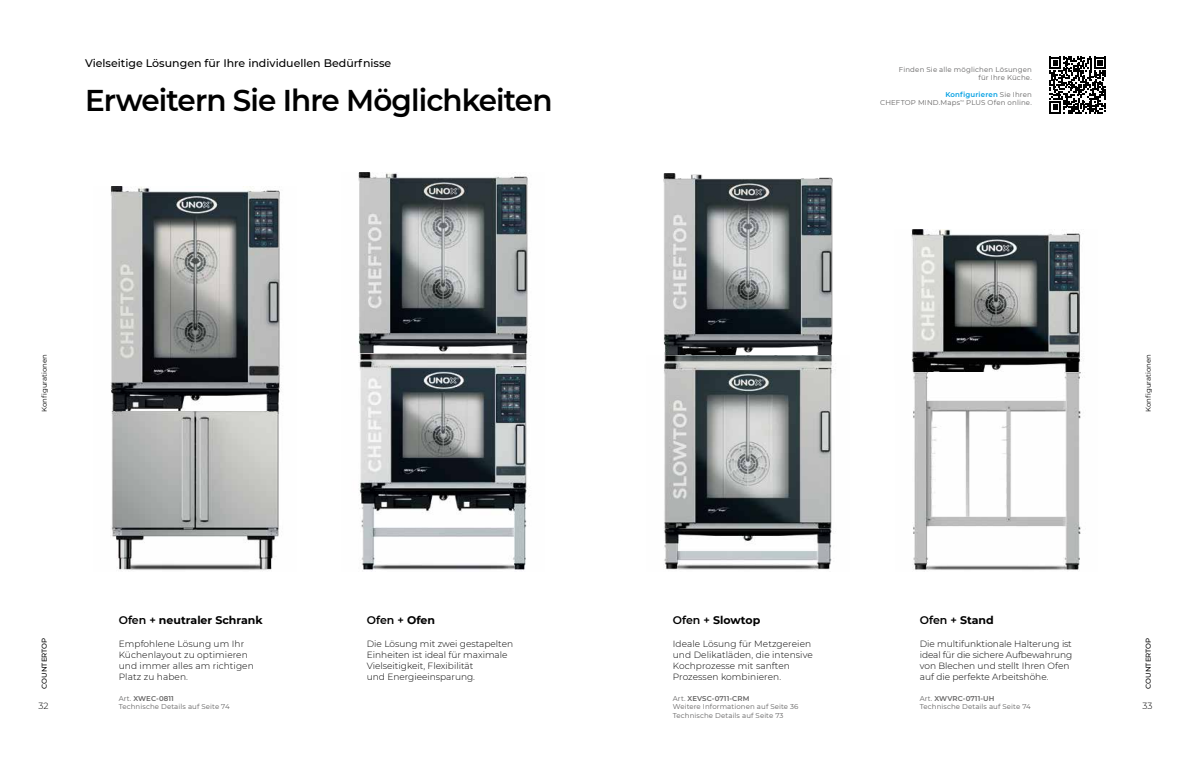
<style>
.page{position:relative;width:1191px;height:766px;background:#fff}
.page>*{position:absolute;margin:0;border:0;box-sizing:border-box;transform-origin:0 0}
.t1{font:600 30px "Montserrat";letter-spacing:-.03em;color:#000}
.t2{font:500 11px "Montserrat";color:#000}
.t3{font:700 11px "Montserrat";color:#000}
.t4{font:600 11px "Montserrat";color:#000}
.t5{font:300 9px/10.8px "Montserrat";color:#000}
.t6{font:7px/8.4px "Montserrat";letter-spacing:.015em;color:#646363}
.t7{font:7px "Montserrat";color:#000}
.t8{font:500 7px "Montserrat";color:#000}
.s1{font-weight:600;color:#009fe3}
.s2{font-weight:700}
.s3{font-weight:600}
</style>
<div class="page">
<img style="left:358px;top:173px;width:172px;height:180px">
<img style="left:358px;top:353px;width:173px;height:217px">
<img style="left:110px;top:187px;width:170px;height:383px">
<img style="left:663px;top:174px;width:170px;height:181px">
<img style="left:663px;top:355px;width:173px;height:215px">
<img style="left:911px;top:229px;width:170px;height:143px">
<img style="left:913px;top:372px;width:168px;height:198px">
<svg style="left:1049px;top:57px;width:57px;height:56px"></svg>
<p class="t2" style="left:85px;top:56px;width:308px">Vielseitige Lösungen für Ihre individuellen Bedürfnisse</p>
<h1 class="t1" style="left:85px;top:79px;width:469px">Erweitern Sie Ihre Möglichkeiten</h1>
<p class="t7" style="left:40px;top:412px;width:59px;rotate:-90deg">Konfigurationen</p>
<p class="t6" style="left:898px;top:65px;width:135px;text-align:right">Finden Sie alle möglichen Lösungen für Ihre Küche.</p>
<p class="t6" style="left:880px;top:90px;width:153px;text-align:right"><span class="s1">Konfigurieren</span> Sie Ihren<br>CHEFTOP MIND.Maps<sup>™</sup> PLUS Ofen online.</p>
<p class="t7" style="left:1143px;top:412px;width:59px;rotate:-90deg">Konfigurationen</p>
<p class="t4" style="left:367px;top:612px;width:70px">Ofen + <span class="s2">Ofen</span></p>
<p class="t5" style="left:367px;top:638px;width:148px">Die Lösung mit zwei gestapelten<br>Einheiten ist ideal für maximale<br>Vielseitigkeit, Flexibilität<br>und Energieeinsparung.</p>
<p class="t3" style="left:673px;top:612px;width:89px"><span class="s3">Ofen +</span> Slowtop</p>
<p class="t5" style="left:673px;top:638px;width:141px">Ideale Lösung für Metzgereien und Delikatläden, die intensive<br>Kochprozesse mit sanften<br>Prozessen kombinieren.</p>
<p class="t6" style="left:673px;top:693px;width:127px">Art. <span class="s3">XEVSC-0711-CRM<br></span>Weitere Informationen auf Seite 36<br>Technische Details auf Seite 73</p>
<p class="t4" style="left:919px;top:612px;width:76px">Ofen + <span class="s2">Stand</span></p>
<p class="t5" style="left:919px;top:638px;width:154px">Die multifunktionale Halterung ist ideal für die sichere Aufbewahrung von Blechen und stellt Ihren Ofen auf die perfekte Arbeitshöhe.</p>
<p class="t6" style="left:919px;top:693px;width:112px">Art. <span class="s3">XWVRC-0711-UH<br></span>Technische Details auf Seite 74</p>
<p class="t3" style="left:119px;top:612px;width:146px"><span class="s3">Ofen +</span> neutraler Schrank</p>
<p class="t5" style="left:119px;top:638px;width:137px">Empfohlene Lösung um Ihr<br>Küchenlayout zu optimieren und immer alles am richtigen<br>Platz zu haben.</p>
<p class="t6" style="left:119px;top:693px;width:112px">Art. <span class="s3">XWEC-0811<br></span>Technische Details auf Seite 74</p>
<p class="t8" style="left:40px;top:688px;width:52px;rotate:-90deg">COUNTERTOP</p>
<p class="t8" style="left:1143px;top:688px;width:52px;rotate:-90deg">COUNTERTOP</p>
<p class="t5" style="left:38px;top:700px;width:12px">32</p>
<p class="t5" style="left:1142px;top:700px;width:12px">33</p>
</div>
